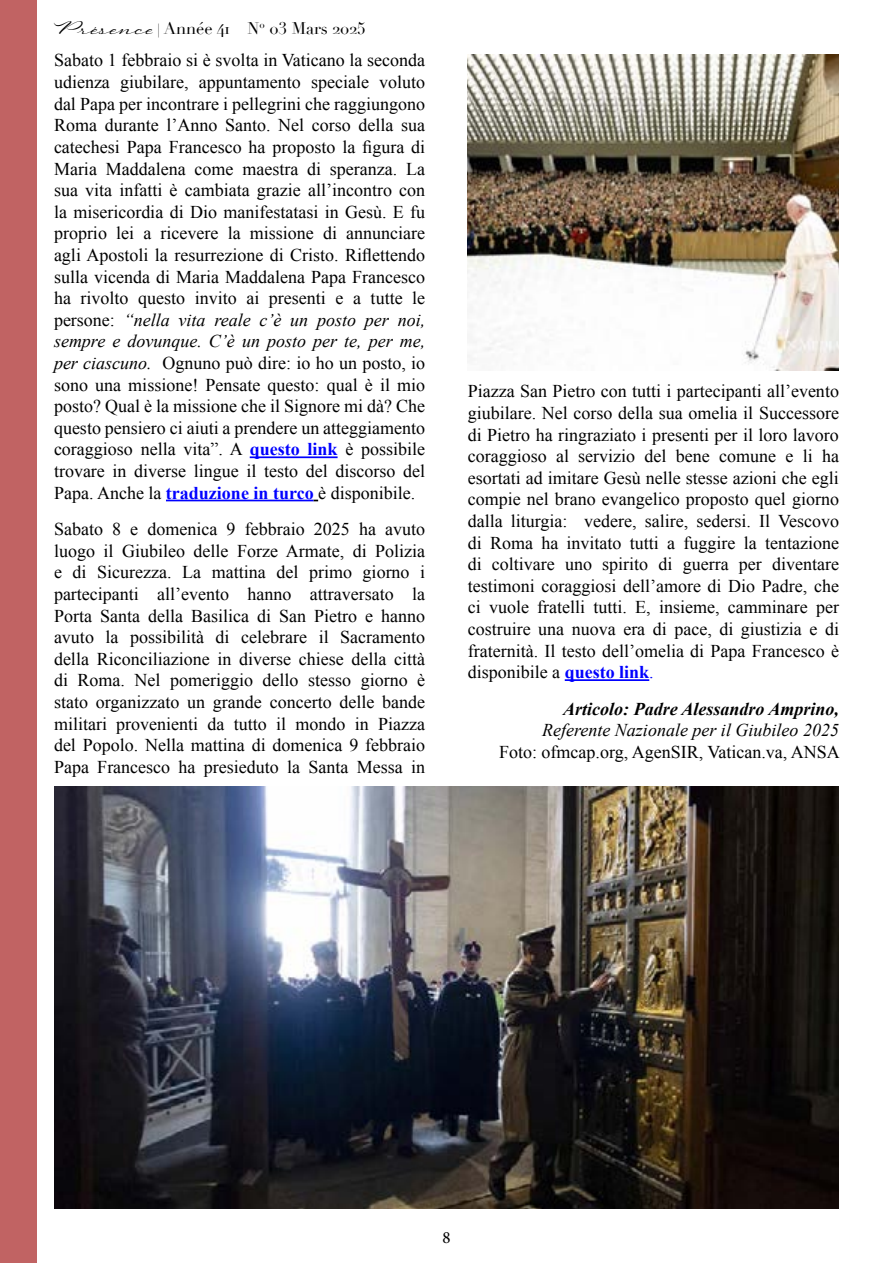
<style>
.page{position:relative;width:893px;height:1263px;background:#fff}
.page>*{position:absolute;margin:0;border:0;box-sizing:border-box;transform-origin:0 0}
.t1{font:18px/21.6px "Times New Roman";color:#000;text-align:justify}
.t2{font:italic 18px "Times New Roman";color:#000}
.t3{font:italic 700 18px "Times New Roman";color:#000}
.t4{font:18px "Minion Pro";color:#000}
.t5{font:16.5px "Didot";color:#000}
.s1{font-family:"Regina";font-size:27px}
.s2{font-size:13.95px}
.s3{font-style:italic}
.s4{font-weight:700;color:#00f}
.s5{color:#00f}
</style>
<div class="page">
<div style="left:0;top:0;width:36px;height:1263px;background:#c16363"></div>
<hr style="left:250px;top:456px;width:88px;height:2px;background:#00f">
<hr style="left:166px;top:500px;width:148px;height:1px;background:#00f">
<hr style="left:565px;top:679px;width:84px;height:2px;background:#00f">
<img style="left:468px;top:54px;width:371px;height:317px">
<img style="left:54px;top:787px;width:785px;height:422px">
<p class="t5" style="left:55px;top:18px;width:312px"><span class="s1">Présence</span> <span class="s2">|</span> Année 41 – N<sup>o</sup> 03 Mars 2025</p>
<p class="t1" style="left:54px;top:49px;width:373px">Sabato 1 febbraio si è svolta in Vaticano la seconda udienza giubilare, appuntamento speciale voluto dal Papa per incontrare i pellegrini che raggiungono Roma durante l’Anno Santo. Nel corso della sua catechesi Papa Francesco ha proposto la figura di Maria Maddalena come maestra di speranza. La sua vita infatti è cambiata grazie all’incontro con la misericordia di Dio manifestatasi in Gesù. E fu proprio lei a ricevere la missione di annunciare agli Apostoli la resurrezione di Cristo. Riflettendo sulla vicenda di Maria Maddalena Papa Francesco ha rivolto questo invito ai presenti e a tutte le persone: <span class="s3">“nella vita reale c’è un posto per noi, sempre e dovunque. C’è un posto per te, per me, per ciascuno.</span> Ognuno può dire: io ho un posto, io sono una missione! Pensate questo: qual è il mio posto? Qual è la missione che il Signore mi dà? Che questo pensiero ci aiuti a prendere un atteggiamento coraggioso nella vita”. A <span class="s4">questo link</span> è possibile trovare in diverse lingue il testo del discorso del Papa. Anche la <span class="s4">traduzione in turco</span> è disponibile.</p>
<p class="t1" style="left:54px;top:518px;width:373px">Sabato 8 e domenica 9 febbraio 2025 ha avuto luogo il Giubileo delle Forze Armate, di Polizia e di Sicurezza. La mattina del primo giorno i partecipanti all’evento hanno attraversato la Porta Santa della Basilica di San Pietro e hanno avuto la possibilità di celebrare il Sacramento della Riconciliazione in diverse chiese della città di Roma. Nel pomeriggio dello stesso giorno è stato organizzato un grande concerto delle bande militari provenienti da tutto il mondo in Piazza del Popolo. Nella mattina di domenica 9 febbraio Papa Francesco ha presieduto la Santa Messa in</p>
<p class="t1" style="left:468px;top:380px;width:373px">Piazza San Pietro con tutti i partecipanti all’evento giubilare. Nel corso della sua omelia il Successore di Pietro ha ringraziato i presenti per il loro lavoro coraggioso al servizio del bene comune e li ha esortati ad imitare Gesù nelle stesse azioni che egli compie nel brano evangelico proposto quel giorno dalla liturgia: vedere, salire, sedersi. Il Vescovo di Roma ha invitato tutti a fuggire la tentazione di coltivare uno spirito di guerra per diventare testimoni coraggiosi dell’amore di Dio Padre, che ci vuole fratelli tutti. E, insieme, camminare per costruire una nuova era di pace, di giustizia e di fraternità. Il testo dell’omelia di Papa Francesco è disponibile a <span class="s4">questo link</span><span class="s5">.</span></p>
<p class="t3" style="left:563px;top:696px;width:277px">Articolo: Padre Alessandro Amprino,</p>
<p class="t2" style="left:542px;top:718px;width:298px">Referente Nazionale per il Giubileo 2025</p>
<p class="t1" style="left:499px;top:741px;width:342px">Foto: ofmcap.org, AgenSIR, Vatican.va, ANSA</p>
<p class="t4" style="left:442px;top:1225px;width:10px">8</p>
</div>
